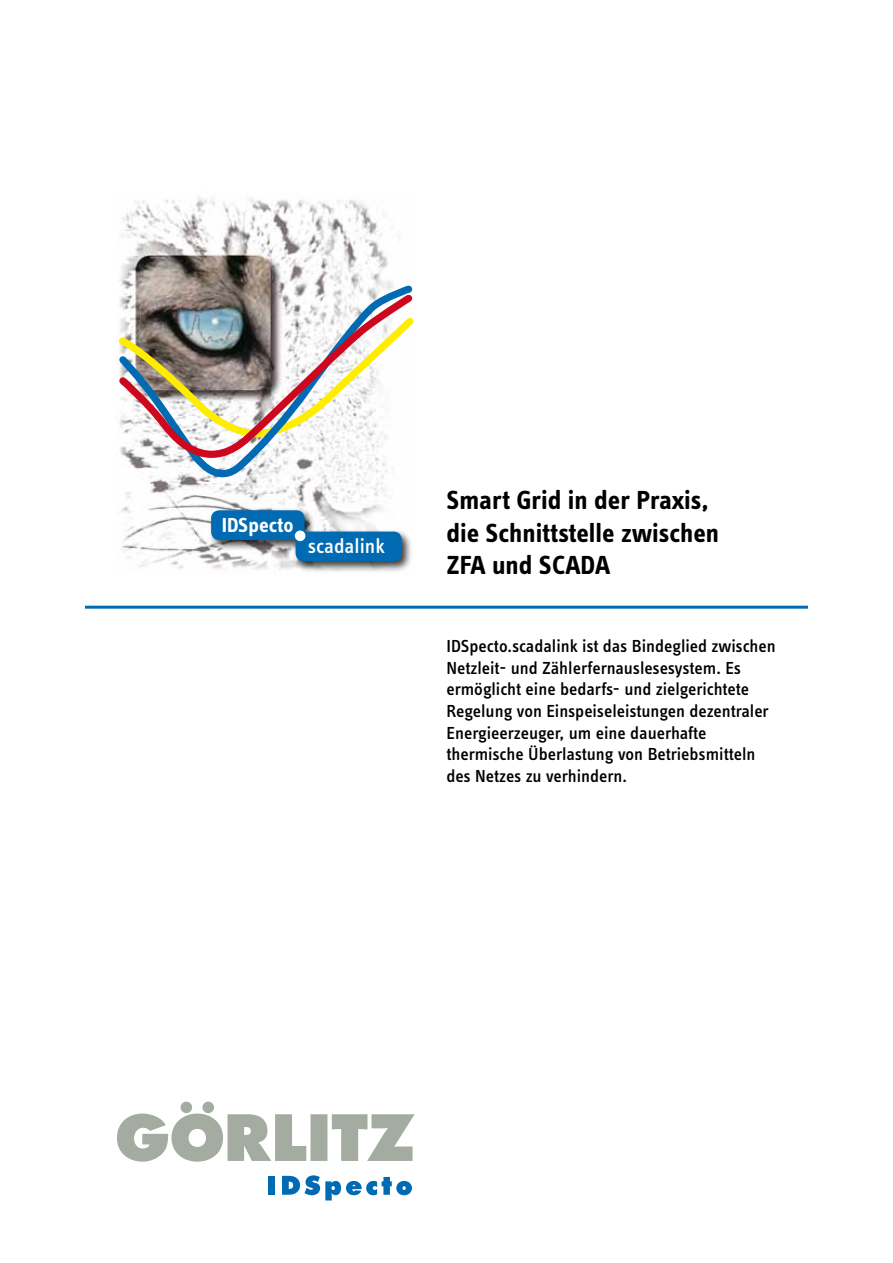
<style>
.page{position:relative;width:893px;height:1263px;background:#fff}
.page>*{position:absolute;margin:0;border:0;box-sizing:border-box;transform-origin:0 0}
.t1{font:700 27px/32.4px "Info OT Text";color:#000}
.t2{font:500 21px "Info OT Text";color:#fff}
.t3{font:700 21px "Info OT Text";color:#fff}
.t4{font:500 18px/21.6px "Info OT Text";color:#000}
</style>
<div class="page">
<hr style="left:85px;top:606px;width:723px;height:3px;background:#006ab3">
<svg style="left:117px;top:1113px;width:298px;height:49px"></svg>
<div style="left:181px;top:1101px;width:11px;height:12px;background:#a4aba0;border-radius:50%"></div>
<div style="left:202px;top:1101px;width:12px;height:12px;background:#a4aba0;border-radius:50%"></div>
<div style="left:268px;top:1176px;width:7px;height:19px;background:#006ab3"></div>
<svg style="left:282px;top:1175px;width:130px;height:25px"></svg>
<img style="left:119px;top:197px;width:281px;height:372px">
<div style="left:208px;top:507px;width:205px;height:65px;background:#000;opacity:.75"></div>
<div style="left:211px;top:510px;width:94px;height:30px;background:#006ab3;border-radius:8px"></div>
<div style="left:296px;top:531px;width:106px;height:30px;background:#006ab3;border-radius:8px"></div>
<div style="left:295px;top:530px;width:10px;height:11px;background:#fff;border-radius:50%"></div>
<svg style="left:119px;top:282px;width:294px;height:202px"></svg>
<svg style="left:116px;top:291px;width:298px;height:179px"></svg>
<p class="t3" style="left:222px;top:512px;width:73px">IDSpecto</p>
<p class="t2" style="left:308px;top:534px;width:78px">scadalink</p>
<h1 class="t1" style="left:446px;top:484px;width:274px">Smart Grid in der Praxis, die Schnittstelle zwischen<br>ZFA und SCADA</h1>
<p class="t4" style="left:446px;top:635px;width:331px">IDSpecto.scadalink ist das Bindeglied zwischen Netzleit- und Zählerfernauslesesystem. Es ermöglicht eine bedarfs- und zielgerichtete Regelung von Einspeiseleistungen dezentraler Energieerzeuger, um eine dauerhafte thermische Überlastung von Betriebsmitteln des Netzes zu verhindern.</p>
</div>
